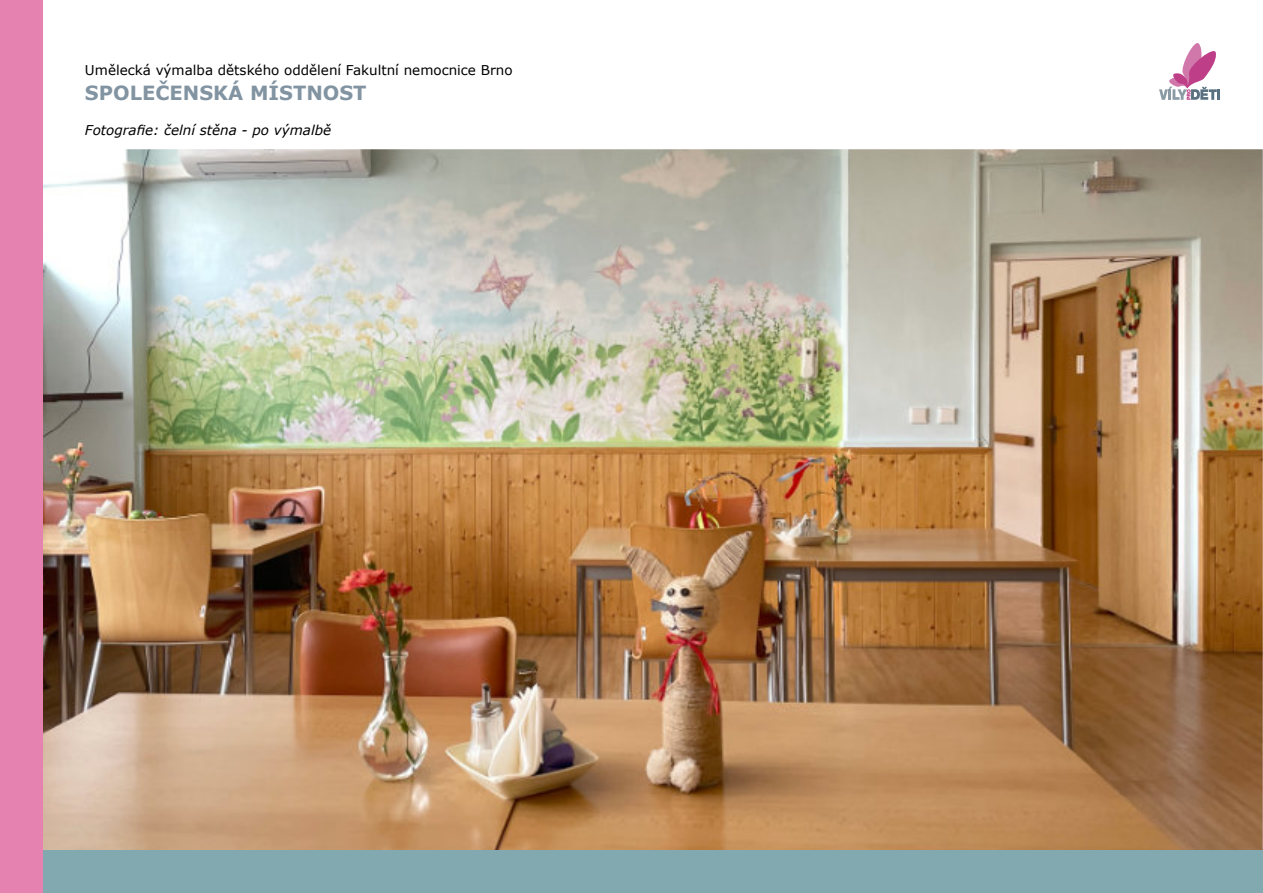
<style>
.page{position:relative;width:1263px;height:893px;background:#fff}
.page>*{position:absolute;margin:0;border:0;box-sizing:border-box;transform-origin:0 0}
.t1{font:700 19.5px "Verdana";color:#8294a1}
.t2{font:13.5px "Verdana";color:#000}
.t3{font:italic 13.5px "Verdana";color:#000}
</style>
<div class="page">
<img style="left:43px;top:149px;width:1220px;height:701px">
<svg style="left:1159px;top:43px;width:61px;height:57px"></svg>
<div style="left:0;top:850px;width:1263px;height:43px;background:#82a9af"></div>
<div style="left:0;top:0;width:43px;height:893px;background:#e682b0"></div>
<p class="t2" style="left:85px;top:65px;width:429px">Umělecká výmalba dětského oddělení Fakultní nemocnice Brno</p>
<h1 class="t1" style="left:85px;top:85px;width:283px">SPOLEČENSKÁ MÍSTNOST</h1>
<p class="t3" style="left:85px;top:125px;width:248px">Fotografie: čelní stěna - po výmalbě</p>
</div>
